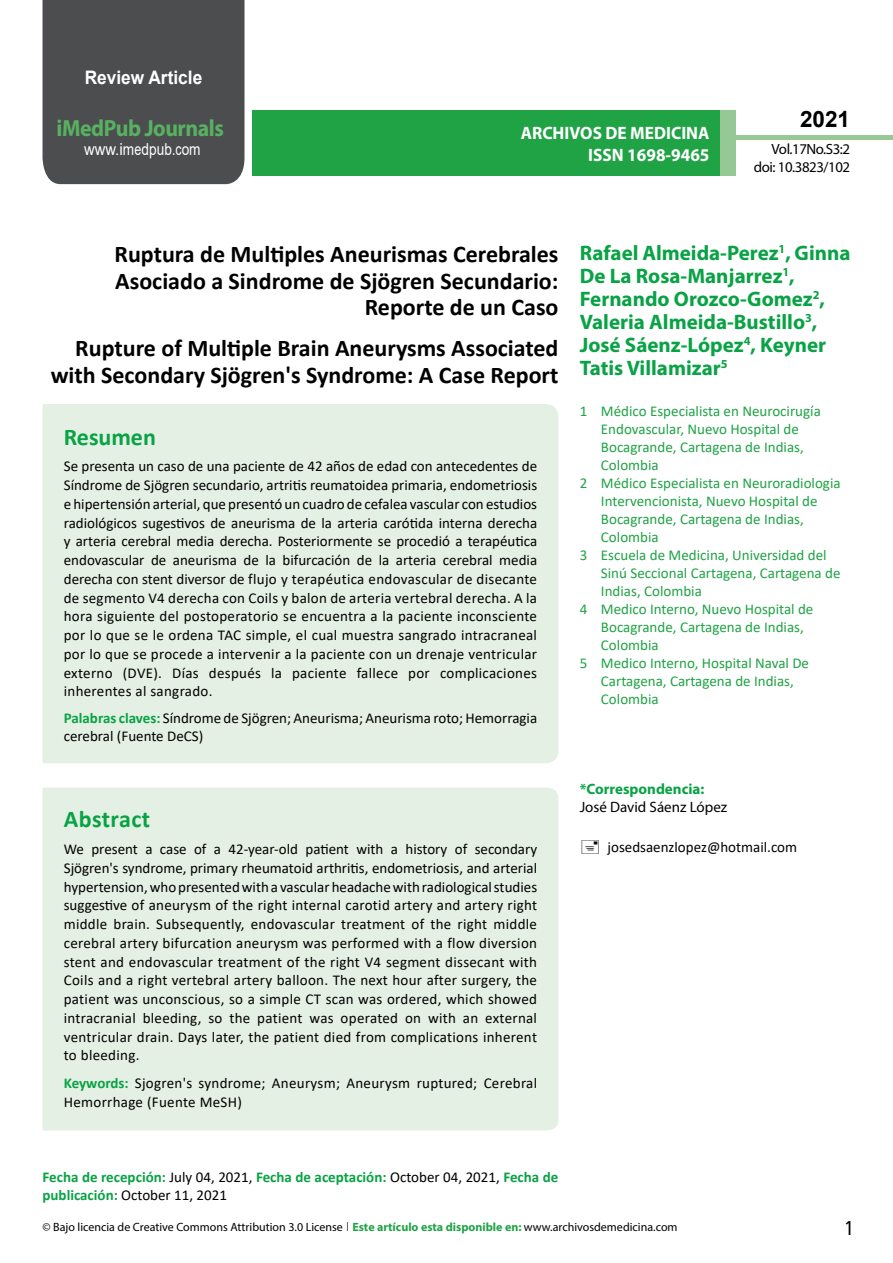
<style>
.page{position:relative;width:893px;height:1263px;background:#fff}
.page>*{position:absolute;margin:0;border:0;box-sizing:border-box;transform-origin:0 0}
.t1{font:25.5px "Tunga";color:#000}
.t2{font:700 24px/26.4px "Calibri";color:#000;text-align:right}
.t3{font:700 24px "Calibri";letter-spacing:.02em;color:#09a245}
.t4{font:700 24px "Calibri";color:#09a245}
.t5{font:700 23.4px "Myriad Pro";letter-spacing:-.02em;color:#58b161;scale:.93 1}
.t6{font:700 22.5px "Arial";color:#000}
.t7{font:700 21px/23.1px "Myriad Pro";color:#09a245}
.t8{font:700 18.6px "Arial";color:#fff;scale:.93 1}
.t9{font:700 18px/21.6px "Myriad Pro";color:#fff;text-align:right;scale:.96 1}
.t10{font:16.5px "Arial";letter-spacing:.005em;color:#fff;scale:.89 1}
.t11{font:15px/18.8px "Calibri";letter-spacing:.015em;color:#000;text-align:justify}
.t12{font:15px "Calibri";color:#1fa345}
.t13{font:700 15px/18px "Calibri";color:#09a245}
.t14{font:15px "Myriad Pro";color:#000}
.t15{font:700 15px "Myriad Pro";color:#09a245}
.t16{font:14.85px/17.9px "Myriad Pro";letter-spacing:-.03em;color:#000;text-align:right}
.t17{font:12px "Myriad Pro";color:#000}
.s1{font-family:"Calibri"}
.s2{font-weight:700;color:#09a245}
.s3{font-weight:400;color:#000}
.s4{font-family:"Tunga"}
.s5{font-weight:700;color:#1fa345}
.s6{font-weight:700;color:#1da34a}
</style>
<div class="page">
<div style="left:252px;top:110px;width:469px;height:66px;background:#1fa345"></div>
<div style="left:720px;top:110px;width:16px;height:66px;background:#96c896"></div>
<div style="left:43px;top:0;width:201px;height:184px;background:#4c4d4f"></div>
<div style="left:736px;top:135px;width:157px;height:5px;background:#96c996"></div>
<div style="left:43px;top:404px;width:515px;height:359px;background:#e4f0e4"></div>
<div style="left:43px;top:787px;width:515px;height:343px;background:#e4f0e4"></div>
<p class="t8" style="left:85px;top:64px;width:128px">Review Article</p>
<h3 class="t5" style="left:57px;top:113px;width:181px">iMedPub Journals</h3>
<p class="t10" style="left:84px;top:138px;width:132px">www.imedpub<span class="s1">.</span>com</p>
<p class="t9" style="left:521px;top:122px;width:198px">ARCHIVOS DE MEDICINA<br>ISSN 1698-9465</p>
<h3 class="t6" style="left:800px;top:104px;width:52px">2021</h3>
<p class="t16" style="left:754px;top:140px;width:98px">Vol.17No.S3:2 doi: 10.3823/102</p>
<h2 class="t2" style="left:115px;top:241px;width:445px">Ruptura de Multiples Aneurismas Cerebrales<br>Asociado a Sindrome de Sjögren Secundario:<br>Reporte de un Caso</h2>
<h2 class="t2" style="left:51px;top:335px;width:509px">Rupture of Multiple Brain Aneurysms Associated with Secondary Sjögren's Syndrome: A Case Report</h2>
<h2 class="t4" style="left:64px;top:420px;width:94px">Resumen</h2>
<p class="t11" style="left:64px;top:457px;width:475px">Se presenta un caso de una paciente de 42 años de edad con antecedentes de Síndrome de Sjögren secundario, artritis reumatoidea primaria, endometriosis e hipertensión arterial, que presentó un cuadro de cefalea vascular con estudios radiológicos sugestivos de aneurisma de la arteria carótida interna derecha y arteria cerebral media derecha. Posteriormente se procedió a terapéutica endovascular de aneurisma de la bifurcación de la arteria cerebral media derecha con stent diversor de flujo y terapéutica endovascular de disecante de segmento V4 derecha con Coils y balon de arteria vertebral derecha. A la hora siguiente del postoperatorio se encuentra a la paciente inconsciente por lo que se le ordena TAC simple, el cual muestra sangrado intracraneal por lo que se procede a intervenir a la paciente con un drenaje ventricular externo (DVE). Días después la paciente fallece por complicaciones inherentes al sangrado.</p>
<p class="t11" style="left:64px;top:708px;width:475px;line-height:18px"><span class="s2">Palabras claves:</span> Síndrome de Sjögren; Aneurisma; Aneurisma roto; Hemorragia cerebral (Fuente DeCS)</p>
<h2 class="t3" style="left:64px;top:802px;width:88px">Abstract</h2>
<p class="t11" style="left:64px;top:839px;width:475px">We present a case of a 42-year-old patient with a history of secondary Sjögren's syndrome, primary rheumatoid arthritis, endometriosis, and arterial hypertension, who presented with a vascular headache with radiological studies suggestive of aneurysm of the right internal carotid artery and artery right middle brain. Subsequently, endovascular treatment of the right middle cerebral artery bifurcation aneurysm was performed with a flow diversion stent and endovascular treatment of the right V4 segment dissecant with Coils and a right vertebral artery balloon. The next hour after surgery, the patient was unconscious, so a simple CT scan was ordered, which showed intracranial bleeding, so the patient was operated on with an external ventricular drain. Days later, the patient died from complications inherent to bleeding.</p>
<p class="t11" style="left:64px;top:1073px;width:475px"><span class="s2">Keywords:</span> Sjogren's syndrome; Aneurysm; Aneurysm ruptured; Cerebral<br>Hemorrhage (Fuente MeSH)</p>
<h3 class="t7" style="left:580px;top:241px;width:272px">Rafael Almeida-Perez<sup>1</sup>, Ginna<br>De La Rosa-Manjarrez<sup>1</sup>,<br>Fernando Orozco-Gomez<sup>2</sup>,<br>Valeria Almeida-Bustillo<sup>3</sup>,<br>José Sáenz-López<sup>4</sup>, Keyner<br>Tatis Villamizar<sup>5</sup></h3>
<p class="t12" style="left:580px;top:400px;width:243px">1 Médico Especialista en Neurocirugía</p>
<p class="t12" style="left:601px;top:418px;width:199px">Endovascular, Nuevo Hospital de</p>
<p class="t12" style="left:601px;top:436px;width:204px">Bocagrande, Cartagena de Indias,</p>
<p class="t12" style="left:601px;top:454px;width:59px">Colombia</p>
<p class="t12" style="left:580px;top:472px;width:262px">2 Médico Especialista en Neuroradiologia</p>
<p class="t12" style="left:601px;top:490px;width:218px">Intervencionista, Nuevo Hospital de</p>
<p class="t12" style="left:601px;top:508px;width:204px">Bocagrande, Cartagena de Indias,</p>
<p class="t12" style="left:601px;top:526px;width:59px">Colombia</p>
<p class="t12" style="left:580px;top:544px;width:248px">3 Escuela de Medicina, Universidad del</p>
<p class="t12" style="left:601px;top:562px;width:241px">Sinú Seccional Cartagena, Cartagena de</p>
<p class="t12" style="left:601px;top:580px;width:102px">Indias, Colombia</p>
<p class="t12" style="left:580px;top:598px;width:235px">4 Medico Interno, Nuevo Hospital de</p>
<p class="t12" style="left:601px;top:616px;width:204px">Bocagrande, Cartagena de Indias,</p>
<p class="t12" style="left:601px;top:634px;width:59px">Colombia</p>
<p class="t12" style="left:580px;top:652px;width:231px">5 Medico Interno, Hospital Naval De</p>
<p class="t12" style="left:601px;top:670px;width:194px">Cartagena, Cartagena de Indias,</p>
<p class="t12" style="left:601px;top:688px;width:59px">Colombia</p>
<p class="t15" style="left:580px;top:779px;width:126px">*Correspondencia:</p>
<p class="t14" style="left:580px;top:797px;width:149px">José David Sáenz López</p>
<p class="t11" style="left:607px;top:837px;width:191px">josedsaenzlopez@hotmail.com</p>
<p class="t13" style="left:43px;top:1168px;width:517px">Fecha de recepción: <span class="s3">July 04, 2021,</span> Fecha de aceptación: <span class="s3">October 04, 2021,</span> Fecha de publicación: <span class="s3">October 11, 2021</span></p>
<p class="t17" style="left:43px;top:1219px;width:637px">© Bajo licencia de Creative Commons Attribution 3.0 License <span class="s4">|</span> <span class="s5">Este artículo esta disp</span><span class="s6">oni</span><span class="s5">ble en:</span> www.archivosdemedicina.com</p>
<h1 class="t1" style="left:845px;top:1211px;width:9px">1</h1>
</div>
